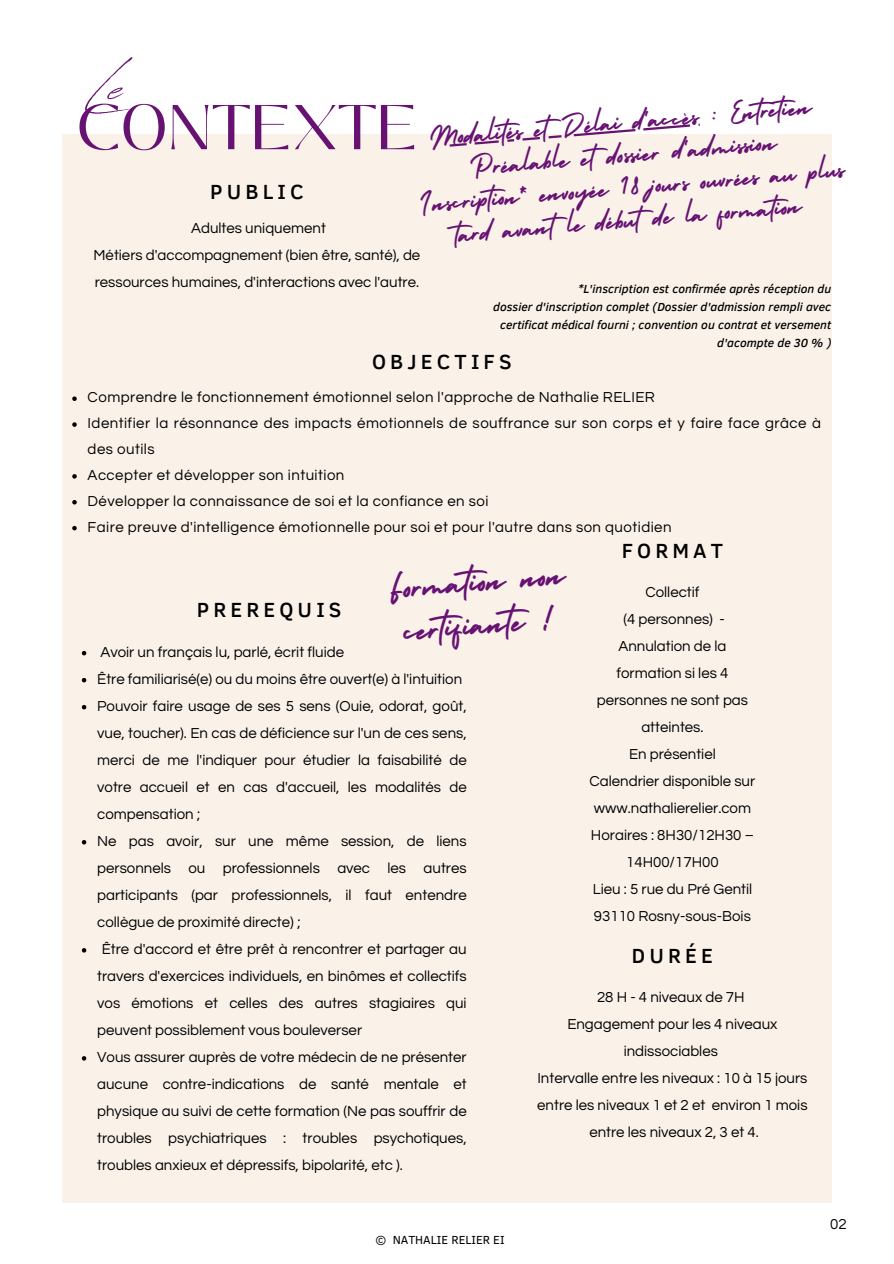
<style>
.page{position:relative;width:894px;height:1264px;background:#fff}
.page>*{position:absolute;margin:0;border:0;box-sizing:border-box;transform-origin:0 0}
.t1{font:68.85px "Revive 80 Signature";color:#671272}
.t2{font:63px "Black Mango";color:#671272}
.t3{font:43.8px/42.8px "Holiday";color:#671272}
.t4{font:33.3px/32.5px "Holiday";color:#671272;text-align:center}
.t5{font:500 21px "Clear Sans";letter-spacing:.195em;color:#000}
.t6{font:15px/27px "Questrial";color:#000;text-align:justify}
.t7{font:15px/25.8px "Questrial";letter-spacing:.03em;color:#000}
.t8{font:italic 500 12px/18px "Clear Sans";color:#000;text-align:right}
.t9{font:12px "Clear Sans";color:#000}
</style>
<div class="page">
<div style="left:62px;top:135px;width:768px;height:1067px;background:#faf2e9"></div>
<svg style="left:72px;top:396px;width:5px;height:5px"></svg>
<svg style="left:72px;top:422px;width:5px;height:5px"></svg>
<svg style="left:72px;top:474px;width:5px;height:4px"></svg>
<svg style="left:72px;top:500px;width:5px;height:4px"></svg>
<svg style="left:72px;top:526px;width:5px;height:4px"></svg>
<svg style="left:430px;top:124px;width:269px;height:23px"></svg>
<svg style="left:82px;top:651px;width:4px;height:4px"></svg>
<svg style="left:82px;top:678px;width:4px;height:4px"></svg>
<svg style="left:82px;top:705px;width:4px;height:4px"></svg>
<svg style="left:82px;top:840px;width:4px;height:4px"></svg>
<svg style="left:82px;top:948px;width:4px;height:4px"></svg>
<svg style="left:82px;top:1056px;width:4px;height:4px"></svg>
<h6 class="t1" style="left:89px;top:35px;width:35px">Le</h6>
<p class="t4" style="left:428px;top:119px;width:385px;rotate:-5deg">Modalités et Délai d'accès : Entretien<br>Préalable et dossier d'admission</p>
<p class="t2" style="left:76px;top:80px;width:343px">CONTEXTE</p>
<p class="t4" style="left:418px;top:185px;width:427px;rotate:-5deg">Inscription* envoyée 18 jours ouvrées au plus tard avant le début de la formation</p>
<h4 class="t5" style="left:210px;top:177px;width:95px">PUBLIC</h4>
<p class="t6" style="left:93px;top:215px;width:328px;text-align:center">Adultes uniquement<br>Métiers d'accompagnement (bien être, santé), de ressources humaines, d'interactions avec l'autre.</p>
<p class="t8" style="left:578px;top:279px;width:255px">*L'inscription est confirmée après réception du</p>
<p class="t8" style="left:493px;top:297px;width:339px">dossier d'inscription complet (Dossier d'admission rempli avec certificat médical fourni ; convention ou contrat et versement d'acompte de 30 % )</p>
<p class="t5" style="left:372px;top:347px;width:141px">OBJECTIFS</p>
<p class="t7" style="left:88px;top:384px;width:568px">Comprendre le fonctionnement émotionnel selon l'approche de Nathalie RELIER</p>
<p class="t7" style="left:88px;top:410px;width:734px">Identifier la résonnance des impacts émotionnels de souffrance sur son corps et y faire face grâce à des outils</p>
<p class="t7" style="left:88px;top:462px;width:258px">Accepter et développer son intuition</p>
<p class="t7" style="left:88px;top:488px;width:402px">Développer la connaissance de soi et la confiance en soi</p>
<p class="t7" style="left:88px;top:514px;width:585px">Faire preuve d'intelligence émotionnelle pour soi et pour l'autre dans son quotidien</p>
<h6 class="t5" style="left:621px;top:535px;width:103px">FORMAT</h6>
<p class="t6" style="left:589px;top:579px;width:167px;text-align:center">Collectif<br>(4 personnes) -<br>Annulation de la formation si les 4 personnes ne sont pas atteintes.<br>En présentiel<br>Calendrier disponible sur www.nathalierelier.com<br>Horaires : 8H30/12H30 –<br>14H00/17H00<br>Lieu : 5 rue du Pré Gentil<br>93110 Rosny-sous-Bois</p>
<p class="t3" style="left:386px;top:563px;width:179px;rotate:-5deg">Formation non certifiante !</p>
<p class="t5" style="left:197px;top:594px;width:146px">PREREQUIS</p>
<p class="t6" style="left:100px;top:638px;width:245px">Avoir un français lu, parlé, écrit fluide</p>
<p class="t6" style="left:97px;top:665px;width:366px">Être familiarisé(e) ou du moins être ouvert(e) à l'intuition</p>
<p class="t6" style="left:97px;top:692px;width:371px">Pouvoir faire usage de ses 5 sens (Ouie, odorat, goût, vue, toucher). En cas de déficience sur l'un de ces sens, merci de me l'indiquer pour étudier la faisabilité de votre accueil et en cas d'accueil, les modalités de compensation ;</p>
<p class="t6" style="left:97px;top:827px;width:371px">Ne pas avoir, sur une même session, de liens personnels ou professionnels avec les autres participants (par professionnels, il faut entendre collègue de proximité directe) ;</p>
<h6 class="t6" style="left:97px;top:935px;width:371px;text-indent:5px">Être d'accord et être prêt à rencontrer et partager au travers d'exercices individuels, en binômes et collectifs vos émotions et celles des autres stagiaires qui peuvent possiblement vous bouleverser</h6>
<p class="t6" style="left:97px;top:1043px;width:371px">Vous assurer auprès de votre médecin de ne présenter aucune contre-indications de santé mentale et physique au suivi de cette formation (Ne pas souffrir de troubles psychiatriques : troubles psychotiques, troubles anxieux et dépressifs, bipolarité, etc ).</p>
<p class="t5" style="left:631px;top:940px;width:82px">DURÉE</p>
<p class="t6" style="left:537px;top:984px;width:272px;text-align:center">28 H - 4 niveaux de 7H<br>Engagement pour les 4 niveaux indissociables<br>Intervalle entre les niveaux : 10 à 15 jours entre les niveaux 1 et 2 et environ 1 mois entre les niveaux 2, 3 et 4.</p>
<p class="t9" style="left:375px;top:1231px;width:131px">© NATHALIE RELIER EI</p>
<p class="t6" style="left:830px;top:1210px;width:18px">02</p>
</div>
